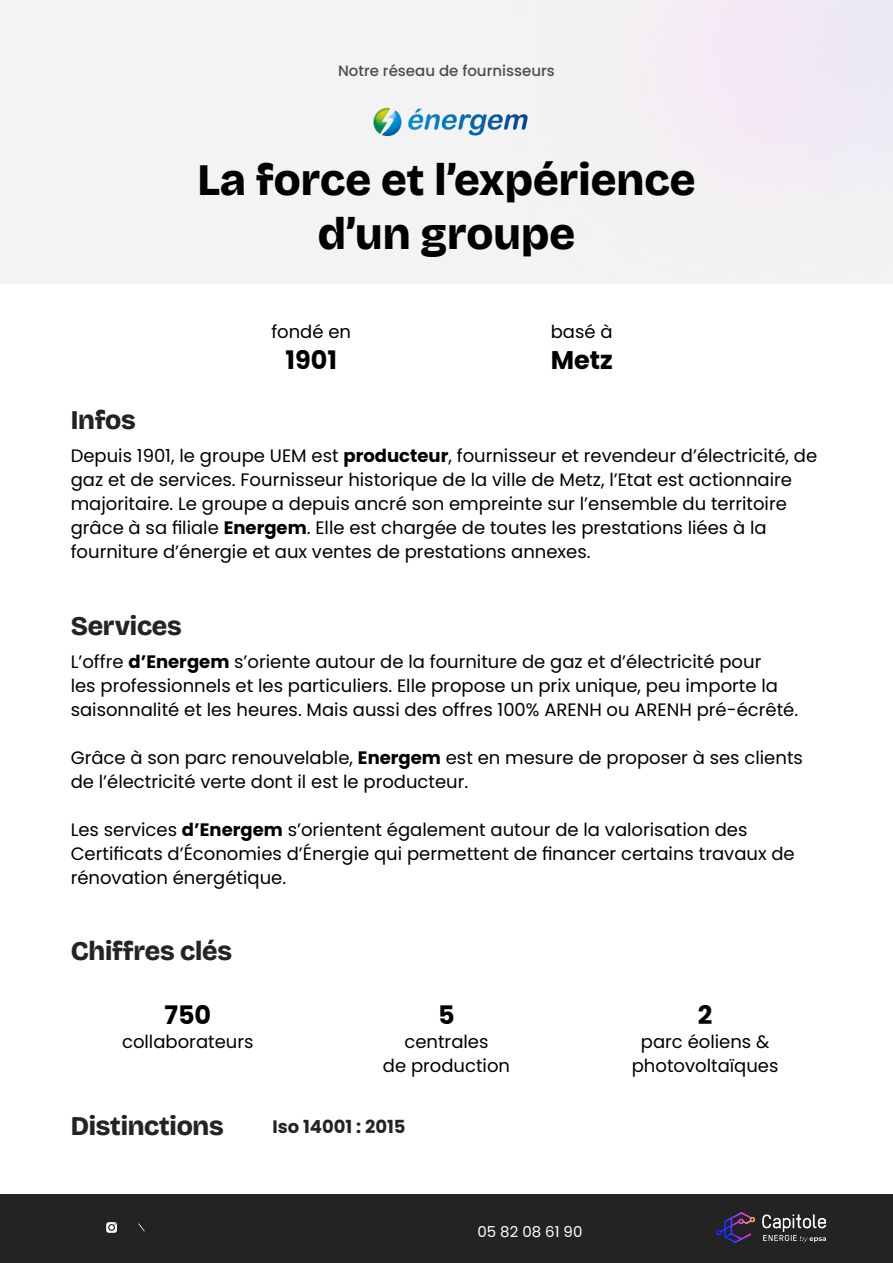
<style>
.page{position:relative;width:893px;height:1263px;background:#fff}
.page>*{position:absolute;margin:0;border:0;box-sizing:border-box;transform-origin:0 0}
.t1{font:800 45px/54px "Bricolage Grotesque 36 pt";color:#000;text-align:center}
.t2{font:800 27px "Bricolage Grotesque 36 pt";letter-spacing:-.01em;color:#242424}
.t3{font:800 27px "Bricolage Grotesque 36 pt";letter-spacing:-.01em;color:#232323}
.t4{font:700 25.5px "Poppins";color:#000}
.t5{font:18px/24px "Poppins";color:#000}
.t6{font:700 18px "Poppins";color:#232323}
.t7{font:500 15px "Poppins";color:#4d4d4d}
.t8{font:15px "Poppins";color:#fff}
.s1{font-weight:700}
</style>
<div class="page">
<div style="left:0;top:0;width:893px;height:283px;background:#f3f3f3"></div>
<div style="left:0;top:1194px;width:893px;height:69px;background:#232323"></div>
<img style="left:717px;top:1212px;width:109px;height:30px">
<svg style="left:106px;top:1222px;width:11px;height:11px"></svg>
<svg style="left:138px;top:1223px;width:7px;height:8px"></svg>
<img style="left:373px;top:107px;width:155px;height:30px">
<p class="t7" style="left:338px;top:62px;width:218px">Notre réseau de fournisseurs</p>
<h1 class="t1" style="left:197px;top:151px;width:500px">La force et l’expérience d’un groupe</h1>
<p class="t5" style="left:271px;top:320px;width:81px">fondé en</p>
<h3 class="t4" style="left:285px;top:345px;width:53px">1901</h3>
<p class="t5" style="left:551px;top:320px;width:63px">basé à</p>
<h3 class="t4" style="left:551px;top:345px;width:64px">Metz</h3>
<h2 class="t3" style="left:71px;top:399px;width:67px">Infos</h2>
<p class="t5" style="left:71px;top:444px;width:748px">Depuis 1901, le groupe UEM est <span class="s1">producteur</span>, fournisseur et revendeur d’électricité, de gaz et de services. Fournisseur historique de la ville de Metz, l’Etat est actionnaire majoritaire. Le groupe a depuis ancré son empreinte sur l’ensemble du territoire grâce à sa filiale <span class="s1">Energem</span>. Elle est chargée de toutes les prestations liées à la fourniture d’énergie et aux ventes de prestations annexes.</p>
<h2 class="t2" style="left:71px;top:604px;width:113px">Services</h2>
<p class="t5" style="left:71px;top:650px;width:729px">L’offre <span class="s1">d’Energem</span> s’oriente autour de la fourniture de gaz et d’électricité pour<br>les professionnels et les particuliers. Elle propose un prix unique, peu importe la saisonnalité et les heures. Mais aussi des offres 100% ARENH ou ARENH pré-écrêté.</p>
<p class="t5" style="left:71px;top:745px;width:734px">Grâce à son parc renouvelable, <span class="s1">Energem</span> est en mesure de proposer à ses clients de l’électricité verte dont il est le producteur.</p>
<p class="t5" style="left:71px;top:817px;width:726px">Les services <span class="s1">d’Energem</span> s’orientent également autour de la valorisation des<br>Certificats d’Économies d’Énergie qui permettent de financer certains travaux de rénovation énergétique.</p>
<h2 class="t2" style="left:71px;top:930px;width:163px">Chiffres clés</h2>
<h3 class="t4" style="left:164px;top:1000px;width:48px">750</h3>
<p class="t5" style="left:122px;top:1030px;width:133px">collaborateurs</p>
<h3 class="t4" style="left:438px;top:1001px;width:18px">5</h3>
<p class="t5" style="left:383px;top:1030px;width:129px;text-align:center">centrales<br>de production</p>
<h2 class="t2" style="left:71px;top:1104px;width:155px">Distinctions</h2>
<p class="t6" style="left:272px;top:1116px;width:135px">Iso 14001 : 2015</p>
<p class="t8" style="left:477px;top:1223px;width:107px">05 82 08 61 90</p>
<h3 class="t4" style="left:698px;top:1000px;width:16px">2</h3>
<p class="t5" style="left:632px;top:1030px;width:148px;text-align:center">parc éoliens &amp; photovoltaïques</p>
</div>
